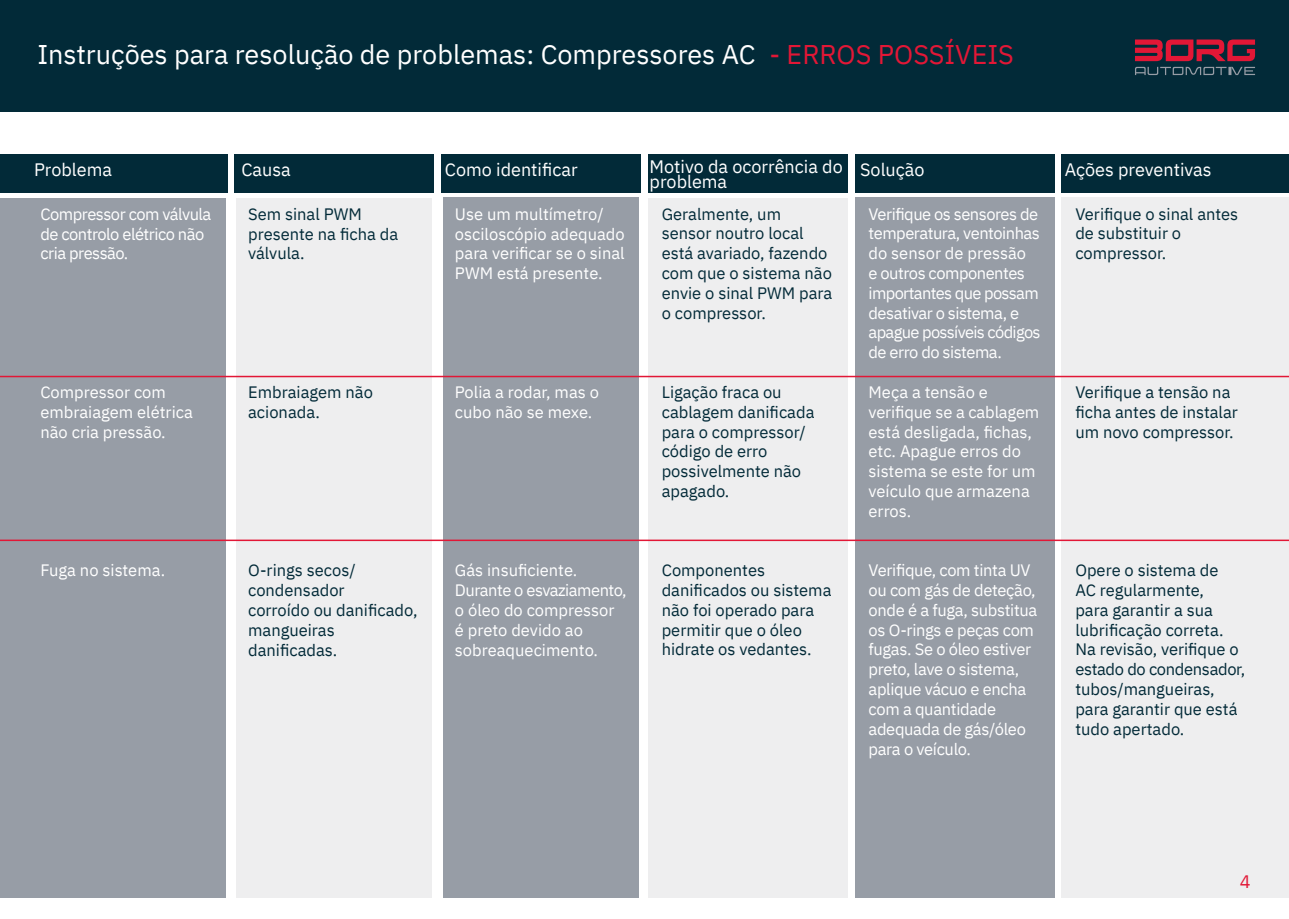
<style>
.page{position:relative;width:1289px;height:919px;background:#fff}
.page>*{position:absolute;margin:0;border:0;box-sizing:border-box;transform-origin:0 0}
.t1{font:27px "IBM Plex Sans";color:#fff}
.t2{font:18px/15px "IBM Plex Sans";color:#fff}
.t3{font:18px "IBM Plex Sans";color:#e21736}
.t4{font:16.5px/19.8px "IBM Plex Sans";color:#022a38}
.t5{font:16.5px/19.8px "IBM Plex Sans";letter-spacing:-.02em;color:#fff}
.t6{font:16.5px/19.8px "IBM Plex Sans";color:#fff}
.s1{color:#e21736}
</style>
<div class="page">
<div style="left:0;top:0;width:1288px;height:111px;background:#022a38"></div>
<svg style="left:1135px;top:67px;width:119px;height:8px"></svg>
<svg style="left:1135px;top:39px;width:119px;height:22px"></svg>
<div style="left:234px;top:154px;width:200px;height:38px;background:#022a38"></div>
<div style="left:441px;top:154px;width:200px;height:38px;background:#022a38"></div>
<div style="left:648px;top:154px;width:199px;height:38px;background:#022a38"></div>
<div style="left:854px;top:154px;width:200px;height:38px;background:#022a38"></div>
<div style="left:1061px;top:154px;width:227px;height:38px;background:#022a38"></div>
<div style="left:0;top:154px;width:227px;height:38px;background:#022a38"></div>
<div style="left:0;top:198px;width:225px;height:699px;background:#979da6"></div>
<div style="left:236px;top:198px;width:196px;height:699px;background:#eeeeef"></div>
<div style="left:443px;top:197px;width:196px;height:700px;background:#979da6"></div>
<div style="left:648px;top:198px;width:199px;height:699px;background:#eeeeef"></div>
<div style="left:854px;top:197px;width:200px;height:700px;background:#979da6"></div>
<div style="left:1061px;top:197px;width:227px;height:700px;background:#eeeeef"></div>
<hr style="left:0;top:376px;width:1288px;height:1px;background:#e21736">
<hr style="left:0;top:539px;width:1288px;height:2px;background:#e21736">
<p class="t1" style="left:37px;top:34px;width:978px">Instruções para resolução de problemas: Compressores AC <span class="s1">- ERROS POSSÍVEIS</span></p>
<p class="t2" style="left:34px;top:161px;width:79px">Problema</p>
<p class="t2" style="left:241px;top:161px;width:51px">Causa</p>
<p class="t2" style="left:445px;top:161px;width:134px">Como identificar</p>
<p class="t2" style="left:649px;top:158px;width:195px">Motivo da ocorrência do problema</p>
<p class="t2" style="left:860px;top:161px;width:66px">Solução</p>
<p class="t2" style="left:1064px;top:161px;width:148px">Ações preventivas</p>
<p class="t5" style="left:40px;top:203px;width:172px">Compressor com válvula de controlo elétrico não cria pressão.</p>
<p class="t6" style="left:455px;top:203px;width:171px">Use um multímetro/ osciloscópio adequado para verificar se o sinal<br>PWM está presente.</p>
<p class="t4" style="left:661px;top:202px;width:172px">Geralmente, um sensor noutro local está avariado, fazendo com que o sistema não envie o sinal PWM para o compressor.</p>
<p class="t5" style="left:868px;top:202px;width:174px">Verifique os sensores de temperatura, ventoinhas do sensor de pressão<br>e outros componentes importantes que possam desativar o sistema, e apague possíveis códigos de erro do sistema.</p>
<p class="t6" style="left:868px;top:381px;width:172px">Meça a tensão e verifique se a cablagem está desligada, fichas, etc. Apague erros do sistema se este for um veículo que armazena erros.</p>
<p class="t4" style="left:1075px;top:202px;width:164px">Verifique o sinal antes de substituir o compressor.</p>
<p class="t4" style="left:248px;top:203px;width:151px">Sem sinal PWM presente na ficha da válvula.</p>
<p class="t4" style="left:661px;top:381px;width:154px">Ligação fraca ou cablagem danificada para o compressor/ código de erro possivelmente não apagado.</p>
<p class="t4" style="left:1075px;top:381px;width:164px">Verifique a tensão na ficha antes de instalar um novo compressor.</p>
<p class="t6" style="left:455px;top:381px;width:146px">Polia a rodar, mas o cubo não se mexe.</p>
<p class="t4" style="left:248px;top:381px;width:126px">Embraiagem não acionada.</p>
<p class="t6" style="left:40px;top:381px;width:154px">Compressor com embraiagem elétrica não cria pressão.</p>
<p class="t6" style="left:40px;top:559px;width:126px">Fuga no sistema.</p>
<p class="t4" style="left:248px;top:559px;width:171px">O-rings secos/ condensador<br>corroído ou danificado, mangueiras danificadas.</p>
<p class="t6" style="left:455px;top:559px;width:173px">Gás insuficiente.<br>Durante o esvaziamento, o óleo do compressor é preto devido ao sobreaquecimento.</p>
<p class="t4" style="left:661px;top:559px;width:171px">Componentes danificados ou sistema não foi operado para permitir que o óleo hidrate os vedantes.</p>
<p class="t5" style="left:868px;top:559px;width:170px">Verifique, com tinta UV ou com gás de deteção, onde é a fuga, substitua os O-rings e peças com fugas. Se o óleo estiver preto, lave o sistema, aplique vácuo e encha com a quantidade adequada de gás/óleo para o veículo.</p>
<p class="t4" style="left:1075px;top:559px;width:171px">Opere o sistema de<br>AC regularmente,<br>para garantir a sua lubrificação correta.<br>Na revisão, verifique o estado do condensador, tubos/mangueiras, para garantir que está tudo apertado.</p>
<p class="t3" style="left:1239px;top:868px;width:12px">4</p>
</div>
